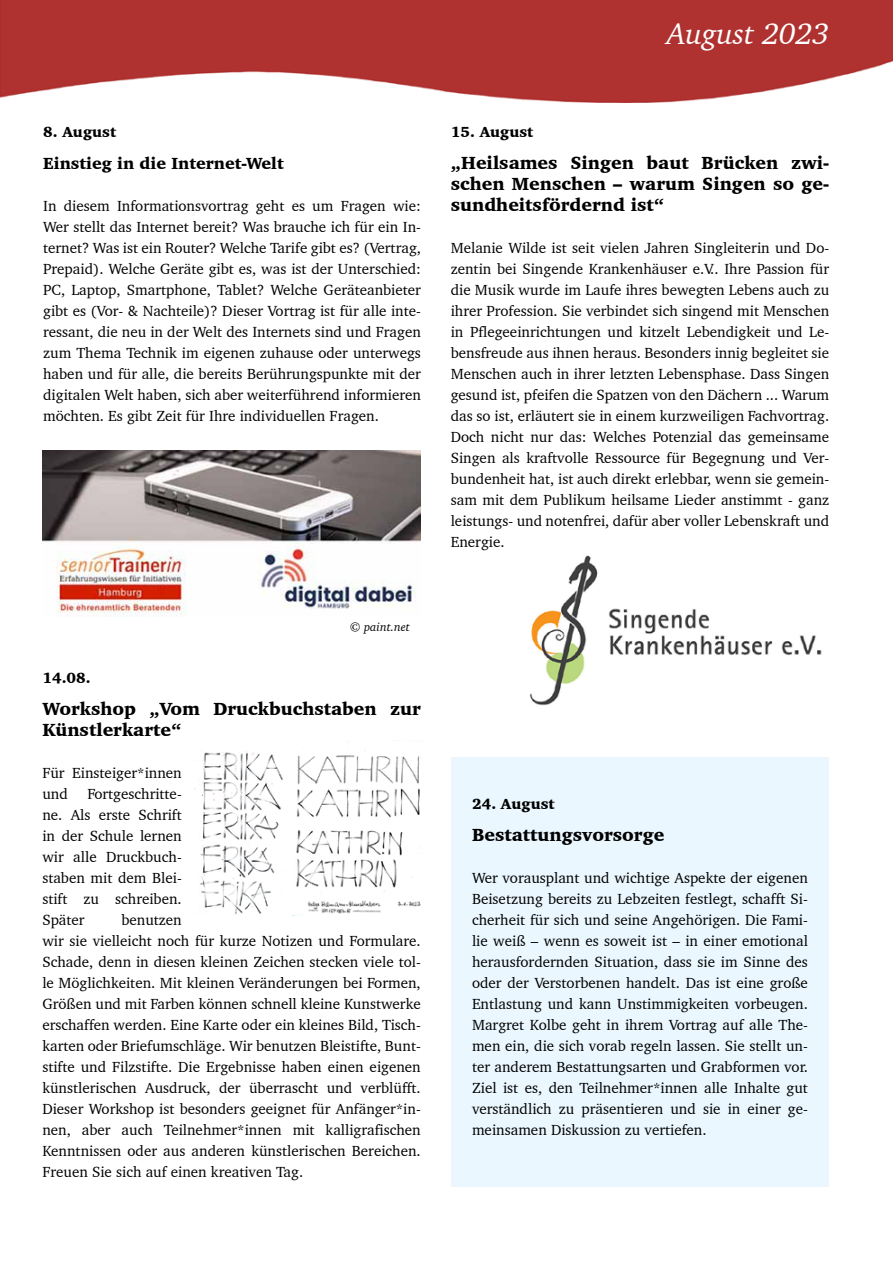
<style>
.page{position:relative;width:893px;height:1263px;background:#fff}
.page>*{position:absolute;margin:0;border:0;box-sizing:border-box;transform-origin:0 0}
.t1{font:italic 30px "Charter BT";color:#fff}
.t2{font:900 18px/21px "Charter BT";color:#000}
.t3{font:900 16.5px "Charter BT";color:#000}
.t4{font:15px/21px "Charter BT";color:#000;text-align:justify}
.t5{font:900 15px "Charter BT";color:#000}
.t6{font:italic 12px "Charter BT";color:#000}
</style>
<div class="page">
<img style="left:0;top:0;width:893px;height:102px">
<div style="left:451px;top:757px;width:377px;height:429px;background:#eaf7fe"></div>
<img style="left:194px;top:750px;width:227px;height:166px">
<img style="left:42px;top:450px;width:379px;height:167px">
<img style="left:530px;top:555px;width:292px;height:151px">
<h1 class="t1" style="left:667px;top:15px;width:163px">August 2023</h1>
<p class="t5" style="left:43px;top:123px;width:74px">8. August</p>
<p class="t3" style="left:43px;top:153px;width:242px">Einstieg in die Internet-Welt</p>
<p class="t4" style="left:43px;top:195px;width:379px">In diesem Informationsvortrag geht es um Fragen wie:<br>Wer stellt das Internet bereit? Was brauche ich für ein In&shy;ternet? Was ist ein Router? Welche Tarife gibt es? (Vertrag, Prepaid). Welche Geräte gibt es, was ist der Unterschied:<br>PC, Laptop, Smartphone, Tablet? Welche Geräteanbieter gibt es (Vor- &amp; Nachteile)? Dieser Vortrag ist für alle inte&shy;ressant, die neu in der Welt des Internets sind und Fragen zum Thema Technik im eigenen zuhause oder unterwegs haben und für alle, die bereits Berührungspunkte mit der digitalen Welt haben, sich aber weiterführend informieren möchten. Es gibt Zeit für Ihre individuellen Fragen.</p>
<p class="t6" style="left:350px;top:619px;width:61px">© paint.net</p>
<p class="t5" style="left:42px;top:669px;width:50px">14.08.</p>
<p class="t2" style="left:42px;top:698px;width:380px">Workshop „Vom Druckbuchstaben zur<br>Künstlerkarte“</p>
<p class="t4" style="left:42px;top:762px;width:141px">Für Einsteiger*innen und</p>
<p class="t4" style="left:42px;top:783px;width:141px;text-indent:45px">Fortgeschritte&shy;ne. Als erste Schrift in der Schule lernen wir alle Druckbuch&shy;staben mit dem Blei&shy;stift zu schreiben.<br>Später</p>
<p class="t4" style="left:42px;top:909px;width:380px;text-align:left;text-indent:79px">benutzen<br>wir sie vielleicht noch für kurze Notizen und Formulare.<br>Schade, denn in diesen kleinen Zeichen stecken viele tol&shy;le Möglichkeiten. Mit kleinen Veränderungen bei Formen, Größen und mit Farben können schnell kleine Kunstwerke erschaffen werden. Eine Karte oder ein kleines Bild, Tisch&shy;karten oder Briefumschläge. Wir benutzen Bleistifte, Bunt&shy;stifte und Filzstifte. Die Ergebnisse haben einen eigenen künstlerischen Ausdruck, der überrascht und verblüfft.<br>Dieser Workshop ist besonders geeignet für Anfänger*in&shy;nen, aber auch Teilnehmer*innen mit kalligrafischen Kenntnissen oder aus anderen künstlerischen Bereichen.<br>Freuen Sie sich auf einen kreativen Tag.</p>
<p class="t5" style="left:451px;top:123px;width:84px">15. August</p>
<p class="t2" style="left:451px;top:152px;width:380px;text-align:justify">„Heilsames Singen baut Brücken zwi&shy;schen Menschen – warum Singen so ge&shy;sundheitsfördernd ist“</p>
<p class="t4" style="left:451px;top:237px;width:380px">Melanie Wilde ist seit vielen Jahren Singleiterin und Do&shy;zentin bei Singende Krankenhäuser e.V.. Ihre Passion für die Musik wurde im Laufe ihres bewegten Lebens auch zu ihrer Profession. Sie verbindet sich singend mit Menschen in Pflegeeinrichtungen und kitzelt Lebendigkeit und Le&shy;bensfreude aus ihnen heraus. Besonders innig begleitet sie Menschen auch in ihrer letzten Lebensphase. Dass Singen gesund ist, pfeifen die Spatzen von den Dächern ... Warum das so ist, erläutert sie in einem kurzweiligen Fachvortrag.<br>Doch nicht nur das: Welches Potenzial das gemeinsame Singen als kraftvolle Ressource für Begegnung und Ver&shy;bundenheit hat, ist auch direkt erlebbar, wenn sie gemein&shy;sam mit dem Publikum heilsame Lieder anstimmt - ganz leistungs- und notenfrei, dafür aber voller Lebenskraft und Energie.</p>
<p class="t5" style="left:472px;top:795px;width:84px">24. August</p>
<p class="t2" style="left:472px;top:824px;width:194px">Bestattungsvorsorge</p>
<p class="t4" style="left:472px;top:867px;width:337px">Wer vorausplant und wichtige Aspekte der eigenen Beisetzung bereits zu Lebzeiten festlegt, schafft Si&shy;cherheit für sich und seine Angehörigen. Die Fami&shy;lie weiß – wenn es soweit ist – in einer emotional herausfordernden Situation, dass sie im Sinne des oder der Verstorbenen handelt. Das ist eine große Entlastung und kann Unstimmigkeiten vorbeugen.<br>Margret Kolbe geht in ihrem Vortrag auf alle The&shy;men ein, die sich vorab regeln lassen. Sie stellt un&shy;ter anderem Bestattungsarten und Grabformen vor.<br>Ziel ist es, den Teilnehmer*innen alle Inhalte gut verständlich zu präsentieren und sie in einer ge&shy;meinsamen Diskussion zu vertiefen.</p>
</div>
